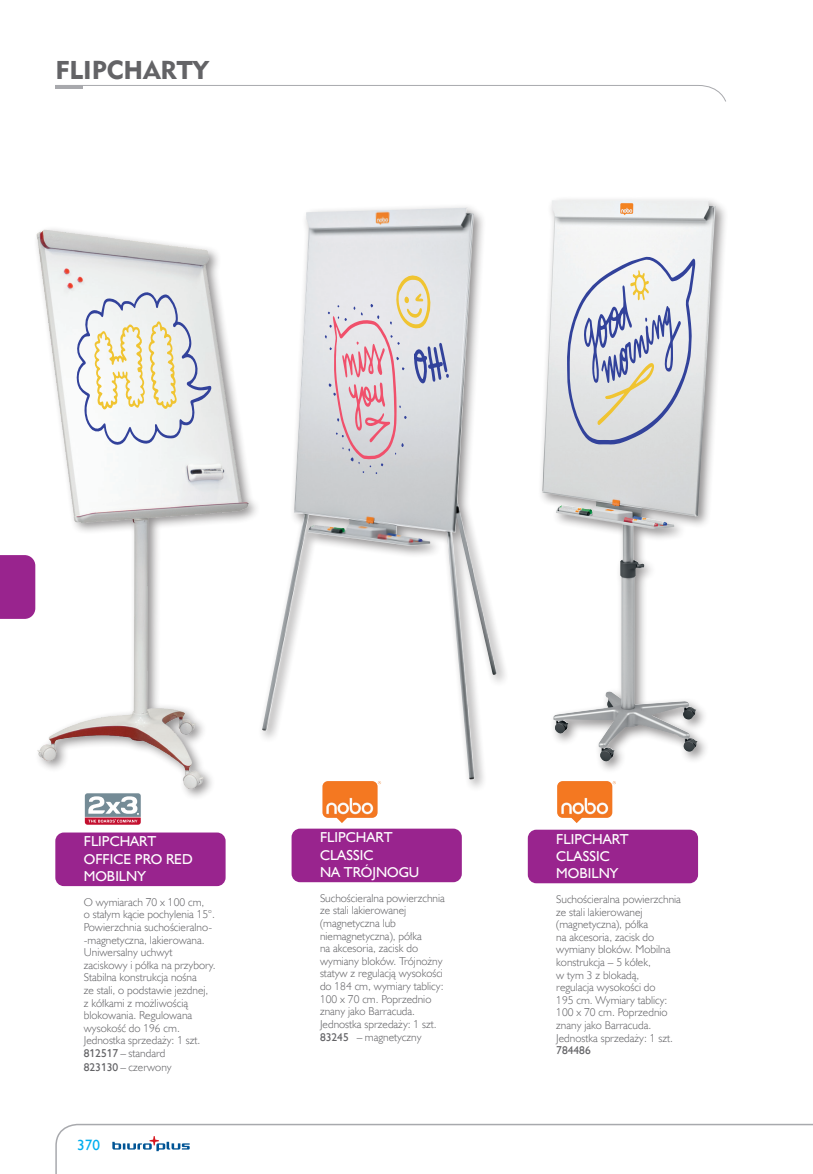
<style>
.page{position:relative;width:813px;height:1174px;background:#fff}
.page>*{position:absolute;margin:0;border:0;box-sizing:border-box;transform-origin:0 0}
.Rozdziały_nie_do_spisu{font:25.65px "Geometric 415 Blk EU";color:#636366}
.t1{font:15px "Humanst 521 EU";color:#00aeef}
.opis_produktów{font:14.4px/17.2px "Humanst 521 EU";color:#fff}
.opis_produktów-2{font:11.4px/12.6px "Humanst 521 Lt EU";color:#636366}
.opis_produktów-3{font:11.4px "Humanst 521 EU";color:#636366}
.s1{font-family:"Humanst 521 EU"}
</style>
<div class="page">
<svg style="left:55px;top:85px;width:671px;height:17px"></svg>
<hr style="left:55px;top:86px;width:28px;height:3px;background:#a8a9ad">
<svg style="left:55px;top:1123px;width:757px;height:51px"></svg>
<svg style="left:112px;top:1136px;width:77px;height:15px"></svg>
<div style="left:0;top:555px;width:26px;height:64px;background:#99248e"></div>
<svg style="left:84px;top:792px;width:57px;height:33px"></svg>
<svg style="left:85px;top:804px;width:56px;height:20px"></svg>
<div style="left:55px;top:832px;width:170px;height:54px;background:#99248e;border-radius:9px"></div>
<img style="left:26px;top:229px;width:231px;height:575px">
<svg style="left:68px;top:285px;width:151px;height:166px"></svg>
<div style="left:291px;top:828px;width:170px;height:54px;background:#99248e;border-radius:9px"></div>
<img style="left:322px;top:792px;width:56px;height:31px">
<div style="left:258px;top:203px;width:251px;height:589px;background:#231f20;opacity:.5"></div>
<img style="left:262px;top:208px;width:234px;height:571px">
<svg style="left:309px;top:266px;width:149px;height:216px;background:#dad2d5"></svg>
<div style="left:527px;top:829px;width:170px;height:54px;background:#99248e;border-radius:9px"></div>
<img style="left:557px;top:781px;width:58px;height:42px">
<div style="left:537px;top:195px;width:191px;height:579px;background:#231f20;opacity:.5"></div>
<img style="left:542px;top:201px;width:155px;height:561px">
<svg style="left:560px;top:251px;width:139px;height:203px"></svg>
<p class="Rozdziały_nie_do_spisu" style="left:55px;top:54px;width:155px">FLIPCHARTY</p>
<p class="opis_produktów" style="left:84px;top:832px;width:110px">FLIPCHART<br>OFFICE PRO RED</p>
<p class="opis_produktów" style="left:84px;top:867px;width:63px">MOBILNY</p>
<p class="opis_produktów-2" style="left:84px;top:895px;width:133px">O wymiarach 70 x 100 cm,<br>o stałym kącie pochylenia 15°.<br>Powierzchnia suchościeralno--magnetyczna, lakierowana.<br>Uniwersalny uchwyt zaciskowy i półka na przybory.<br>Stabilna konstrukcja nośna<br>ze stali, o podstawie jezdnej, z kółkami z możliwością blokowania. Regulowana wysokość do 196 cm.</p>
<p class="opis_produktów-2" style="left:84px;top:1034px;width:118px">Jednostka sprzedaży: 1 szt.</p>
<p class="opis_produktów-2" style="left:84px;top:1047px;width:83px"><span class="s1">812517</span> – standard</p>
<p class="opis_produktów-2" style="left:84px;top:1060px;width:89px"><span class="s1">823130</span> – czerwony</p>
<h2 class="t1" style="left:77px;top:1135px;width:24px">370</h2>
<p class="opis_produktów" style="left:320px;top:829px;width:101px">FLIPCHART<br>CLASSIC<br>NA TRÓJNOGU</p>
<p class="opis_produktów-2" style="left:320px;top:891px;width:126px">Suchościeralna powierzchnia ze stali lakierowanej (magnetyczna lub niemagnetyczna), półka<br>na akcesoria, zacisk do wymiany bloków. Trójnożny statyw z regulacją wysokości do 184 cm, wymiary tablicy:<br>100 x 70 cm. Poprzednio znany jako Barracuda.</p>
<p class="opis_produktów-2" style="left:320px;top:1017px;width:118px">Jednostka sprzedaży: 1 szt.</p>
<p class="opis_produktów-3" style="left:320px;top:1029px;width:30px">83245</p>
<p class="opis_produktów-2" style="left:356px;top:1030px;width:66px">– magnetyczny</p>
<p class="opis_produktów" style="left:556px;top:830px;width:74px">FLIPCHART<br>CLASSIC<br>MOBILNY</p>
<p class="opis_produktów-2" style="left:556px;top:892px;width:126px">Suchościeralna powierzchnia ze stali lakierowanej (magnetyczna), półka<br>na akcesoria, zacisk do wymiany bloków. Mobilna konstrukcja – 5 kółek,<br>w tym 3 z blokadą,<br>regulacja wysokości do<br>195 cm. Wymiary tablicy:<br>100 x 70 cm. Poprzednio znany jako Barracuda.<br>Jednostka sprzedaży: 1 szt.</p>
<p class="opis_produktów-3" style="left:556px;top:1043px;width:36px">784486</p>
</div>
